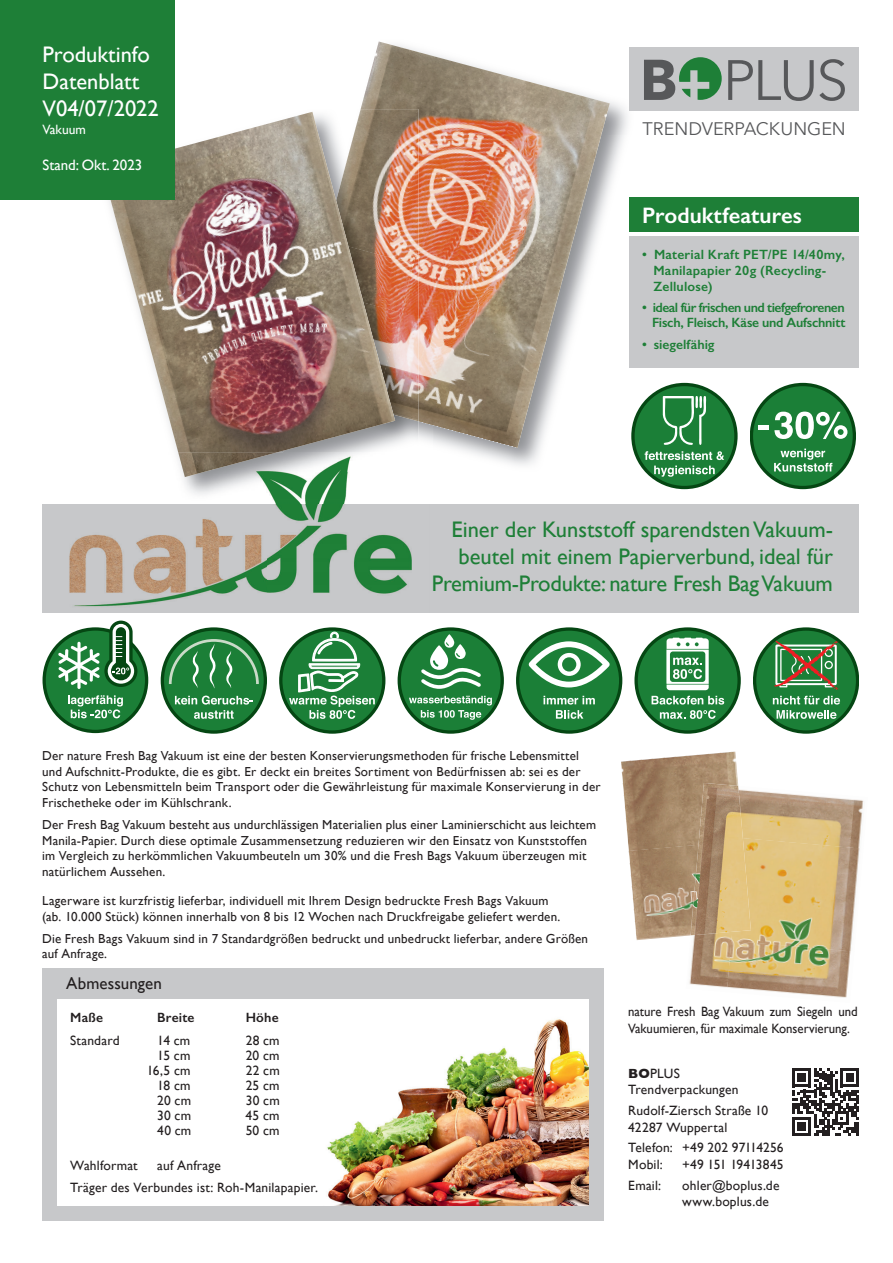
<style>
.page{position:relative;width:893px;height:1263px;background:#fff}
.page>*{position:absolute;margin:0;border:0;box-sizing:border-box;transform-origin:0 0}
.t1{font:56.25px "Avenir Next";color:#57585a}
.t2{font:22.5px/27px "Gill Sans";color:#1e7f37;text-align:right}
.t3{font:22.5px/27px "Gill Sans";color:#fff}
.t4{font:600 22.5px "Gill Sans";color:#fff}
.t5{font:18.15px "Avenir Next";color:#57585a}
.t6{font:16.95px "Gill Sans";letter-spacing:.005em;color:#231f20}
.t7{font:15px "Gill Sans";color:#fff}
.t8{font:13.5px/16.5px "Gill Sans";letter-spacing:.01em;color:#231f20}
.t9{font:600 13.5px/16.2px "Gill Sans";color:#1e7f37}
.t10{font:13.5px/16.2px "Gill Sans";letter-spacing:.01em;color:#231f20;scale:.95 1}
.t11{font:600 13.5px/15px "Gill Sans";letter-spacing:-.03em;color:#1e7f37;text-align:right}
.t12{font:600 13.5px "Gill Sans";letter-spacing:.015em;color:#231f20}
.t13{font:13.5px "Gill Sans";letter-spacing:-.015em;color:#231f20}
.t14{font:13.5px "Gill Sans";color:#fff}
.t15{font:13.05px/15.6px "Gill Sans";letter-spacing:.015em;color:#231f20}
.s1{font-weight:700;font-size:56.7px}
.s2{font-weight:700}
</style>
<div class="page">
<img style="left:621px;top:751px;width:117px;height:100px">
<img style="left:629px;top:845px;width:61px;height:95px">
<img style="left:610px;top:135px;width:23px;height:314px">
<img style="left:361px;top:41px;width:249px;height:407px">
<img style="left:174px;top:109px;width:244px;height:391px">
<img style="left:336px;top:109px;width:82px;height:136px">
<img style="left:395px;top:245px;width:23px;height:176px">
<img style="left:395px;top:246px;width:19px;height:67px">
<img style="left:395px;top:302px;width:6px;height:75px">
<img style="left:109px;top:112px;width:286px;height:341px">
<div style="left:42px;top:504px;width:817px;height:108px;background:#c7c8ca"></div>
<img style="left:375px;top:472px;width:43px;height:28px">
<img style="left:274px;top:500px;width:71px;height:4px">
<img style="left:53px;top:504px;width:376px;height:109px">
<img style="left:284px;top:453px;width:134px;height:19px">
<img style="left:178px;top:453px;width:97px;height:24px">
<div style="left:629px;top:198px;width:230px;height:34px;background:#1e7f37"></div>
<div style="left:629px;top:236px;width:230px;height:132px;background:#c7c8ca"></div>
<div style="left:43px;top:968px;width:561px;height:252px;background:#c7c8ca"></div>
<div style="left:57px;top:999px;width:532px;height:207px;background:#fff"></div>
<img style="left:327px;top:1019px;width:262px;height:187px">
<div style="left:0;top:0;width:174px;height:200px;background:#1e7f37"></div>
<img style="left:751px;top:790px;width:113px;height:48px">
<img style="left:732px;top:838px;width:128px;height:103px">
<img style="left:686px;top:932px;width:46px;height:56px">
<img style="left:727px;top:941px;width:125px;height:57px">
<img style="left:690px;top:783px;width:61px;height:152px">
<div style="left:629px;top:47px;width:230px;height:63px;background:#c7c8ca"></div>
<svg style="left:679px;top:57px;width:43px;height:43px"></svg>
<svg style="left:792px;top:1068px;width:67px;height:67px"></svg>
<div style="left:632px;top:383px;width:105px;height:106px;background:#054713;border-radius:50%"></div>
<div style="left:635px;top:386px;width:99px;height:100px;background:#1b7f37;border-radius:50%"></div>
<svg style="left:645px;top:396px;width:79px;height:81px"></svg>
<div style="left:750px;top:383px;width:106px;height:106px;background:#054713;border-radius:50%"></div>
<div style="left:753px;top:386px;width:100px;height:100px;background:#1b7f37;border-radius:50%"></div>
<svg style="left:774px;top:449px;width:58px;height:23px"></svg>
<div style="left:758px;top:425px;width:10px;height:5px;background:#fff"></div>
<svg style="left:774px;top:412px;width:73px;height:27px"></svg>
<svg style="left:161px;top:627px;width:106px;height:107px"></svg>
<div style="left:164px;top:631px;width:100px;height:99px;background:#1b7f37;border-radius:50%"></div>
<svg style="left:175px;top:696px;width:78px;height:23px"></svg>
<svg style="left:169px;top:639px;width:90px;height:49px"></svg>
<svg style="left:279px;top:627px;width:106px;height:107px"></svg>
<div style="left:282px;top:631px;width:100px;height:99px;background:#1b7f37;border-radius:50%"></div>
<svg style="left:289px;top:627px;width:86px;height:92px"></svg>
<div style="left:43px;top:627px;width:105px;height:106px;background:#054713;border-radius:50%"></div>
<div style="left:46px;top:631px;width:99px;height:99px;background:#1b7f37;border-radius:50%"></div>
<svg style="left:68px;top:695px;width:55px;height:23px"></svg>
<svg style="left:58px;top:621px;width:79px;height:68px"></svg>
<svg style="left:516px;top:627px;width:106px;height:107px"></svg>
<div style="left:519px;top:631px;width:100px;height:99px;background:#1b7f37;border-radius:50%"></div>
<svg style="left:529px;top:641px;width:81px;height:46px"></svg>
<svg style="left:544px;top:696px;width:51px;height:23px"></svg>
<svg style="left:635px;top:627px;width:105px;height:107px"></svg>
<div style="left:638px;top:631px;width:99px;height:99px;background:#1b7f37;border-radius:50%"></div>
<svg style="left:652px;top:696px;width:72px;height:23px"></svg>
<svg style="left:667px;top:638px;width:42px;height:52px"></svg>
<svg style="left:753px;top:627px;width:106px;height:107px"></svg>
<div style="left:756px;top:631px;width:100px;height:99px;background:#1b7f37;border-radius:50%"></div>
<svg style="left:773px;top:696px;width:67px;height:23px"></svg>
<svg style="left:774px;top:641px;width:64px;height:49px"></svg>
<svg style="left:398px;top:627px;width:106px;height:107px"></svg>
<div style="left:401px;top:631px;width:100px;height:99px;background:#1b7f37;border-radius:50%"></div>
<svg style="left:421px;top:634px;width:60px;height:55px"></svg>
<svg style="left:409px;top:696px;width:83px;height:24px"></svg>
<h2 class="t3" style="left:43px;top:41px;width:118px">Produktinfo<br>Datenblatt<br>V04/07/2022</h2>
<p class="t14" style="left:43px;top:121px;width:45px">Vakuum</p>
<p class="t7" style="left:43px;top:157px;width:101px">Stand: Okt. 2023</p>
<h1 class="t1" style="left:640px;top:44px;width:210px"><span class="s1">B</span> PLUS</h1>
<h3 class="t5" style="left:642px;top:117px;width:205px">TRENDVERPACKUNGEN</h3>
<h2 class="t4" style="left:642px;top:202px;width:161px">Produktfeatures</h2>
<p class="t9" style="left:653px;top:246px;width:193px;text-indent:-11px">• Material Kraft PET/PE 14/40my,<br>Manilapapier 20g (Recycling-<br>Zellulose)</p>
<p class="t11" style="left:642px;top:300px;width:205px">• ideal für frischen und tiefgefrorenen<br>Fisch, Fleisch, Käse und Aufschnitt</p>
<p class="t9" style="left:642px;top:336px;width:74px">• siegelfähig</p>
<h2 class="t2" style="left:432px;top:516px;width:403px">Einer der Kunststoff sparendsten Vakuum&shy;beutel mit einem Papierverbund, ideal für<br>Premium-Produkte: nature Fresh Bag Vakuum</h2>
<p class="t15" style="left:42px;top:748px;width:560px">Der nature Fresh Bag Vakuum ist eine der besten Konservierungsmethoden für frische Lebensmittel und Aufschnitt-Produkte, die es gibt. Er deckt ein breites Sortiment von Bedürfnissen ab: sei es der Schutz von Lebensmitteln beim Transport oder die Gewährleistung für maximale Konservierung in der Frischetheke oder im Kühlschrank.</p>
<p class="t15" style="left:42px;top:817px;width:555px">Der Fresh Bag Vakuum besteht aus undurchlässigen Materialien plus einer Laminierschicht aus leichtem Manila-Papier. Durch diese optimale Zusammensetzung reduzieren wir den Einsatz von Kunststoffen im Vergleich zu herkömmlichen Vakuumbeuteln um 30% und die Fresh Bags Vakuum überzeugen mit natürlichem Aussehen.</p>
<p class="t15" style="left:42px;top:893px;width:520px">Lagerware ist kurzfristig lieferbar, individuell mit Ihrem Design bedruckte Fresh Bags Vakuum (ab. 10.000 Stück) können innerhalb von 8 bis 12 Wochen nach Druckfreigabe geliefert werden.</p>
<p class="t15" style="left:42px;top:930px;width:547px">Die Fresh Bags Vakuum sind in 7 Standardgrößen bedruckt und unbedruckt lieferbar, andere Größen auf Anfrage.</p>
<p class="t6" style="left:66px;top:973px;width:97px">Abmessungen</p>
<p class="t12" style="left:70px;top:1009px;width:34px">Maße</p>
<p class="t12" style="left:157px;top:1009px;width:39px">Breite</p>
<p class="t12" style="left:246px;top:1009px;width:34px">Höhe</p>
<p class="t8" style="left:70px;top:1032px;width:51px">Standard</p>
<p class="t8" style="left:157px;top:1032px;width:35px">14 cm</p>
<p class="t8" style="left:246px;top:1032px;width:35px">28 cm</p>
<p class="t8" style="left:157px;top:1047px;width:35px">15 cm</p>
<p class="t8" style="left:246px;top:1047px;width:36px">20 cm</p>
<p class="t8" style="left:147px;top:1062px;width:45px">16,5 cm</p>
<p class="t8" style="left:246px;top:1062px;width:36px">22 cm</p>
<p class="t8" style="left:157px;top:1077px;width:35px">18 cm</p>
<p class="t8" style="left:246px;top:1077px;width:36px">25 cm</p>
<p class="t8" style="left:157px;top:1092px;width:36px">20 cm</p>
<p class="t8" style="left:246px;top:1092px;width:36px">30 cm</p>
<p class="t8" style="left:157px;top:1107px;width:36px">30 cm</p>
<p class="t8" style="left:246px;top:1107px;width:36px">45 cm</p>
<p class="t8" style="left:157px;top:1122px;width:36px">40 cm</p>
<p class="t8" style="left:246px;top:1122px;width:35px">50 cm</p>
<p class="t8" style="left:70px;top:1157px;width:69px">Wahlformat</p>
<p class="t8" style="left:70px;top:1154px;width:249px;line-height:22.5px;text-indent:87px">auf Anfrage<br>Träger des Verbundes ist: Roh-Manilapapier.</p>
<p class="t10" style="left:628px;top:1004px;width:243px">nature Fresh Bag Vakuum zum Siegeln und<br>Vakuumieren, für maximale Konservierung.</p>
<p class="t8" style="left:628px;top:1065px;width:112px"><span class="s2">BO</span>PLUS<br>Trendverpackungen</p>
<p class="t8" style="left:628px;top:1102px;width:142px">Rudolf-Ziersch Straße 10<br>42287 Wuppertal</p>
<p class="t8" style="left:628px;top:1139px;width:157px">Telefon: +49 202 97114256<br>Mobil:</p>
<p class="t13" style="left:682px;top:1156px;width:103px">+49 151 19413845</p>
<p class="t8" style="left:628px;top:1177px;width:34px">Email:</p>
<p class="t8" style="left:682px;top:1177px;width:99px">ohler@boplus.de www.boplus.de</p>
</div>
